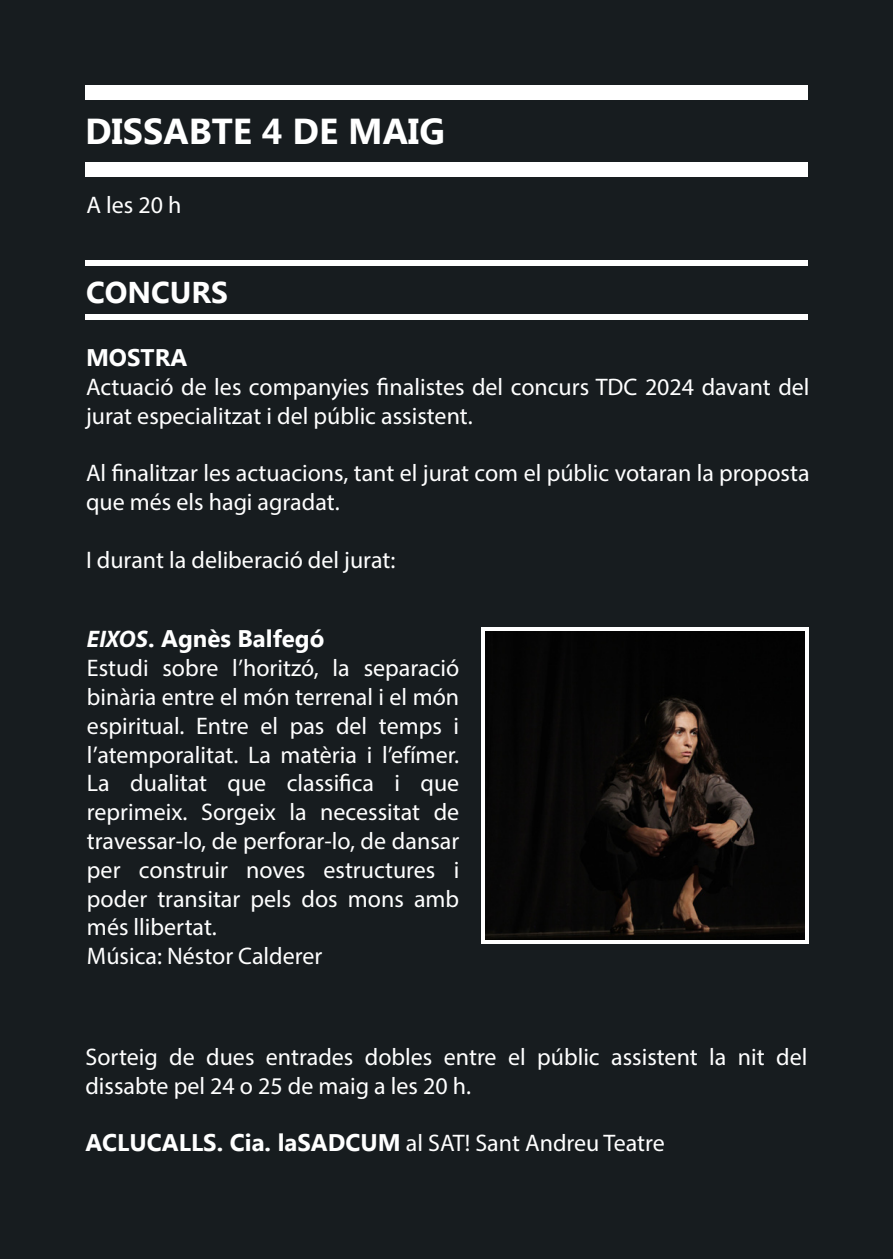
<style>
.page{position:relative;width:893px;height:1259px;background:#171c1f}
.page>*{position:absolute;margin:0;border:0;box-sizing:border-box;transform-origin:0 0}
.t1{font:700 36px "Myanmar Text";color:#fff}
.t2{font:700 30px "Myanmar Text";color:#fff}
.t3{font:24px/28.8px "Myriad Pro";color:#fff}
.t4{font:700 24px "Myanmar Text";color:#fff}
.s1{font-family:"Myriad Pro";font-style:italic}
.s2{font-family:"Myriad Pro";font-weight:400}
</style>
<div class="page">
<div style="left:85px;top:260px;width:723px;height:6px;background:#fff"></div>
<div style="left:85px;top:314px;width:723px;height:6px;background:#fff"></div>
<div style="left:85px;top:85px;width:723px;height:14px;background:#fff"></div>
<div style="left:85px;top:162px;width:723px;height:15px;background:#fff"></div>
<div style="left:482px;top:630px;width:327px;height:313px;background:linear-gradient(to right,#fff,#fff)"></div>
<img style="left:485px;top:630px;width:320px;height:309px">
<hr style="left:482px;top:627px;width:327px;height:3px;background:#fff">
<hr style="left:805px;top:627px;width:4px;height:317px;background:#fff">
<p class="t1" style="left:85px;top:111px;width:361px">DISSABTE 4 DE MAIG</p>
<p class="t3" style="left:86px;top:190px;width:97px">A les 20 h</p>
<p class="t2" style="left:86px;top:275px;width:143px">CONCURS</p>
<p class="t4" style="left:86px;top:344px;width:103px">MOSTRA</p>
<p class="t3" style="left:86px;top:372px;width:725px">Actuació de les companyies finalistes del concurs TDC 2024 davant del jurat especialitzat i del públic assistent.</p>
<p class="t3" style="left:86px;top:458px;width:725px">Al finalitzar les actuacions, tant el jurat com el públic votaran la proposta que més els hagi agradat.</p>
<p class="t3" style="left:86px;top:545px;width:311px">I durant la deliberació del jurat:</p>
<p class="t4" style="left:87px;top:625px;width:239px"><span class="s1">EIXOS</span>. Agnès Balfegó</p>
<p class="t3" style="left:87px;top:653px;width:374px;text-align:justify">Estudi sobre l’horitzó, la separació binària entre el món terrenal i el món espiritual. Entre el pas del temps i l’atemporalitat. La matèria i l’efímer.<br>La dualitat que classifica i que reprimeix. Sorgeix la necessitat de travessar-lo, de perforar-lo, de dansar per construir noves estructures i poder transitar pels dos mons amb més llibertat.</p>
<p class="t3" style="left:87px;top:941px;width:237px">Música: Néstor Calderer</p>
<p class="t3" style="left:85px;top:1042px;width:723px">Sorteig de dues entrades dobles entre el públic assistent la nit del dissabte pel 24 o 25 de maig a les 20 h.</p>
<p class="t4" style="left:85px;top:1129px;width:581px">ACLUCALLS. Cia. laSADCUM <span class="s2">al SAT! Sant Andreu Teatre</span></p>
</div>
